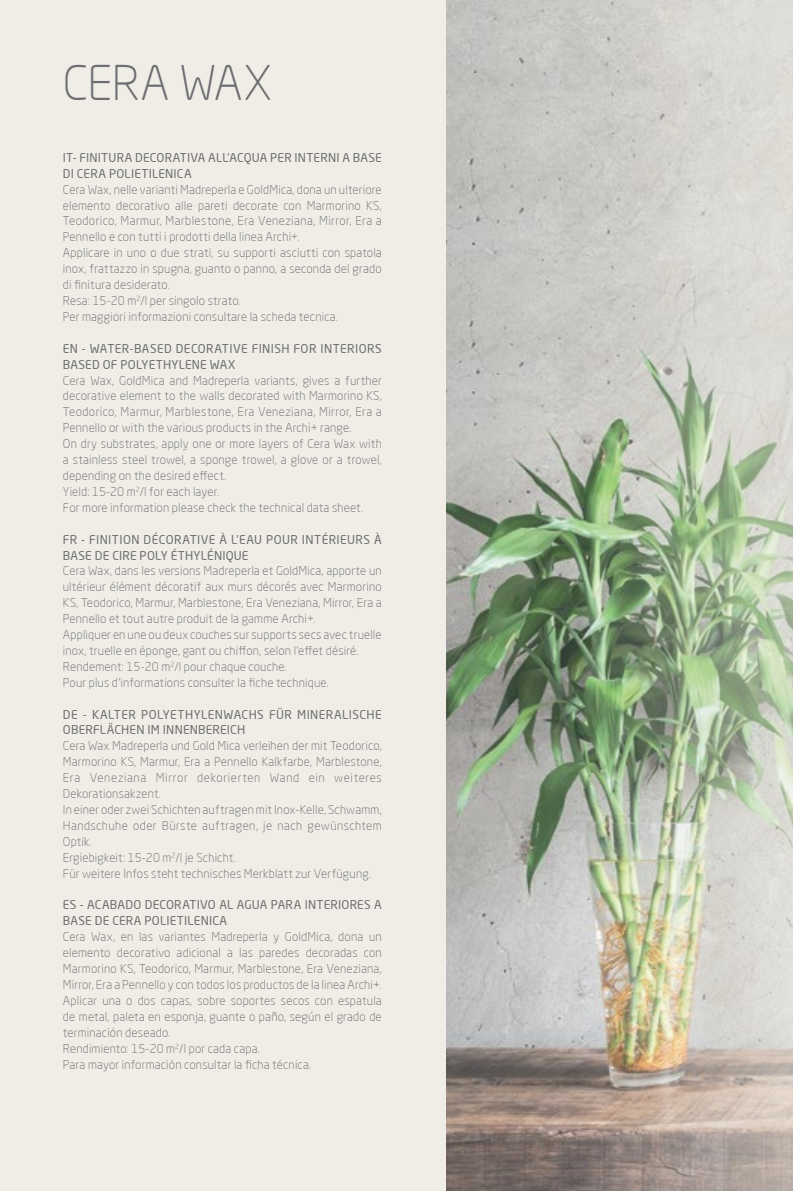
<style>
.page{position:relative;width:793px;height:1191px;background:#efede6}
.page>*{position:absolute;margin:0;border:0;box-sizing:border-box;transform-origin:0 0}
.t1{font:300 46.8px "Neo Sans Pro";letter-spacing:-.01em;color:#6d6e71}
.t2{font:300 12px/15.9px "Neo Sans Pro";letter-spacing:.015em;color:#6d6e71}
.t3{font:12px/15.9px "Neo Sans Pro";letter-spacing:.025em;color:#6d6e71}
</style>
<div class="page">
<img style="left:446px;top:0;width:347px;height:1191px">
<h1 class="t1" style="left:63px;top:54px;width:211px">CERA WAX</h1>
<p class="t3" style="left:63px;top:149px;width:320px">IT- FINITURA DECORATIVA ALL’ACQUA PER INTERNI A BASE<br>DI CERA POLIETILENICA</p>
<p class="t2" style="left:63px;top:181px;width:320px">Cera Wax, nelle varianti Madreperla e GoldMica, dona un ulteriore elemento decorativo alle pareti decorate con Marmorino KS, Teodorico, Marmur, Marblestone, Era Veneziana, Mirror, Era a Pennello e con tutti i prodotti della linea Archi+.<br>Applicare in uno o due strati, su supporti asciutti con spatola inox, frattazzo in spugna, guanto o panno, a seconda del grado di finitura desiderato.<br>Resa: 15-20 m<sup>2</sup>/l per singolo strato.<br>Per maggiori informazioni consultare la scheda tecnica.</p>
<p class="t3" style="left:63px;top:340px;width:320px">EN - WATER-BASED DECORATIVE FINISH FOR INTERIORS<br>BASED OF POLYETHYLENE WAX</p>
<p class="t2" style="left:63px;top:372px;width:320px">Cera Wax, GoldMica and Madreperla variants, gives a further decorative element to the walls decorated with Marmorino KS, Teodorico, Marmur, Marblestone, Era Veneziana, Mirror, Era a Pennello or with the various products in the Archi+ range.<br>On dry substrates, apply one or more layers of Cera Wax with a stainless steel trowel, a sponge trowel, a glove or a trowel, depending on the desired effect.<br>Yield: 15-20 m<sup>2</sup>/l for each layer.<br>For more information please check the technical data sheet.</p>
<p class="t3" style="left:63px;top:531px;width:320px">FR - FINITION DÉCORATIVE À L’EAU POUR INTÉRIEURS À<br>BASE DE CIRE POLY ÉTHYLÉNIQUE</p>
<p class="t2" style="left:63px;top:563px;width:320px">Cera Wax, dans les versions Madreperla et GoldMica, apporte un ultérieur élément décoratif aux murs décorés avec Marmorino KS, Teodorico, Marmur, Marblestone, Era Veneziana, Mirror, Era a Pennello et tout autre produit de la gamme Archi+.<br>Appliquer en une ou deux couches sur supports secs avec truelle inox, truelle en éponge, gant ou chiffon, selon l’effet désiré.<br>Rendement: 15-20 m<sup>2</sup>/l pour chaque couche.<br>Pour plus d’informations consulter la fiche technique.</p>
<p class="t3" style="left:63px;top:706px;width:320px">DE - KALTER POLYETHYLENWACHS FÜR MINERALISCHE<br>OBERFLÄCHEN IM INNENBEREICH</p>
<p class="t2" style="left:63px;top:738px;width:320px">Cera Wax Madreperla und Gold Mica verleihen der mit Teodorico, Marmorino KS, Marmur, Era a Pennello Kalkfarbe, Marblestone, Era Veneziana Mirror dekorierten Wand ein weiteres Dekorationsakzent.<br>In einer oder zwei Schichten auftragen mit Inox-Kelle, Schwamm, Handschuhe oder Bürste auftragen, je nach gewünschtem Optik.<br>Ergiebigkeit: 15-20 m<sup>2</sup>/l je Schicht.<br>Für weitere Infos steht technisches Merkblatt zur Verfügung.</p>
<p class="t3" style="left:63px;top:897px;width:320px">ES - ACABADO DECORATIVO AL AGUA PARA INTERIORES A<br>BASE DE CERA POLIETILENICA</p>
<p class="t2" style="left:63px;top:928px;width:320px">Cera Wax, en las variantes Madreperla y GoldMica, dona un elemento decorativo adicional a las paredes decoradas con Marmorino KS, Teodorico, Marmur, Marblestone, Era Veneziana, Mirror, Era a Pennello y con todos los productos de la linea Archi+.<br>Aplicar una o dos capas, sobre soportes secos con espatula de metal, paleta en esponja, guante o paño, según el grado de terminación deseado.<br>Rendimiento: 15-20 m<sup>2</sup>/l por cada capa.<br>Para mayor información consultar la ficha técnica.</p>
</div>
